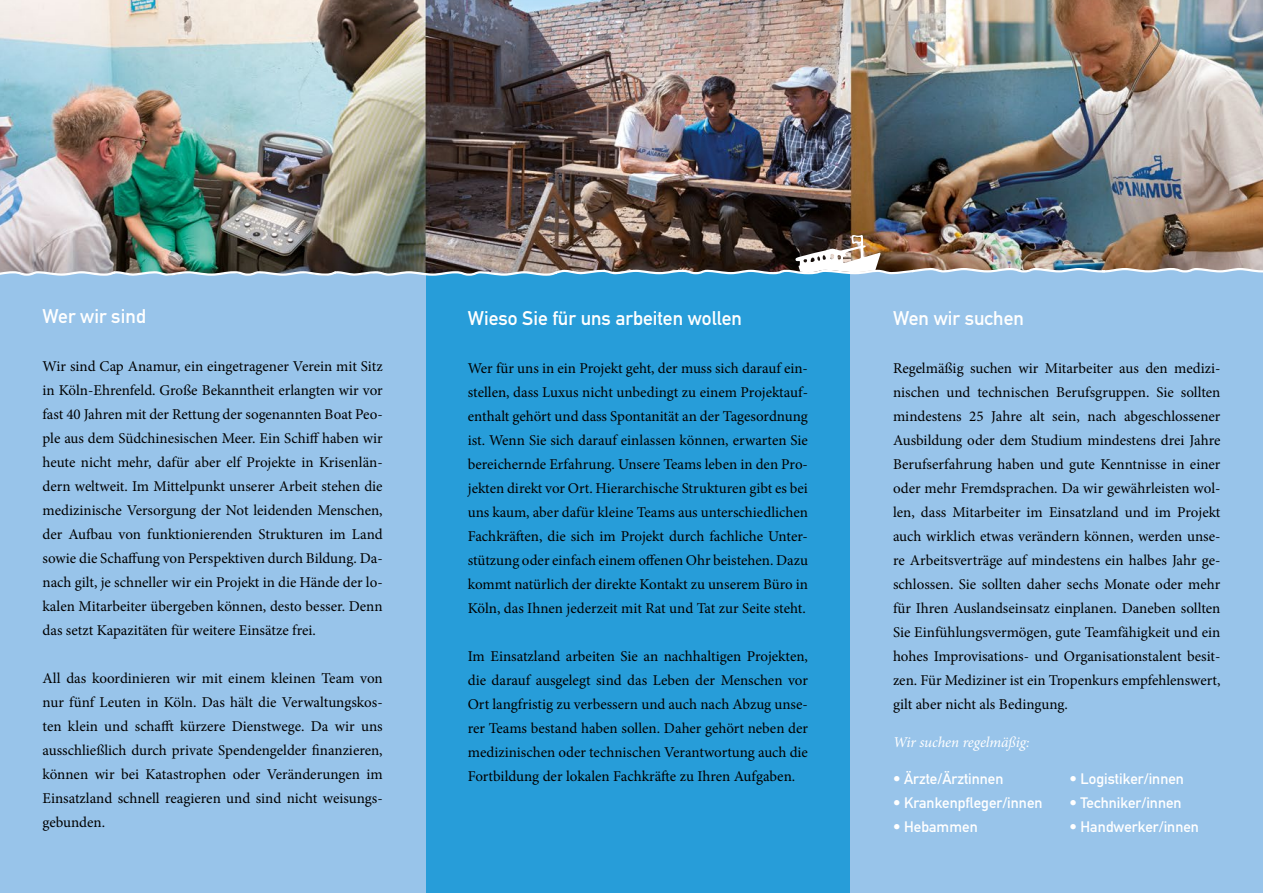
<style>
.page{position:relative;width:1263px;height:893px;background:#fff}
.page>*{position:absolute;margin:0;border:0;box-sizing:border-box;transform-origin:0 0}
.t1{font:19.5px "DIN Mittelschrift";color:#fff}
.t2{font:15px/24px "Minion Pro";color:#000;text-align:justify}
.t3{font:15px "DIN Mittelschrift";color:#fff}
.t4{font:italic 15px "Minion Pro";letter-spacing:-.01em;color:#fff}
</style>
<div class="page">
<div style="left:425px;top:160px;width:425px;height:733px;background:#279dd9"></div>
<div style="left:850px;top:134px;width:413px;height:759px;background:#98c4ea"></div>
<div style="left:0;top:141px;width:425px;height:752px;background:#98c4ea"></div>
<img style="left:1200px;top:0;width:63px;height:235px">
<img style="left:0;top:0;width:1200px;height:235px">
<img style="left:0;top:235px;width:1263px;height:41px">
<h1 class="t1" style="left:43px;top:305px;width:105px">Wer wir sind</h1>
<p class="t2" style="left:43px;top:355px;width:342px">Wir sind Cap Anamur, ein eingetragener Verein mit Sitz in Köln-Ehrenfeld. Große Bekanntheit erlangten wir vor fast 40 Jahren mit der Rettung der sogenannten Boat Peo&shy;ple aus dem Südchinesischen Meer. Ein Schiff haben wir heute nicht mehr, dafür aber elf Projekte in Krisenlän&shy;dern weltweit. Im Mittelpunkt unserer Arbeit stehen die medizinische Versorgung der Not leidenden Menschen, der Aufbau von funktionierenden Strukturen im Land sowie die Schaffung von Perspektiven durch Bildung. Da&shy;nach gilt, je schneller wir ein Projekt in die Hände der lo&shy;kalen Mitarbeiter übergeben können, desto besser. Denn das setzt Kapazitäten für weitere Einsätze frei.</p>
<p class="t2" style="left:43px;top:667px;width:342px">All das koordinieren wir mit einem kleinen Team von nur fünf Leuten in Köln. Das hält die Verwaltungskos&shy;ten klein und schafft kürzere Dienstwege. Da wir uns ausschließlich durch private Spendengelder finanzieren, können wir bei Katastrophen oder Veränderungen im Einsatzland schnell reagieren und sind nicht weisungs&shy;gebunden.</p>
<h1 class="t1" style="left:468px;top:307px;width:276px">Wieso Sie für uns arbeiten wollen</h1>
<p class="t2" style="left:468px;top:356px;width:342px">Wer für uns in ein Projekt geht, der muss sich darauf ein&shy;stellen, dass Luxus nicht unbedingt zu einem Projektauf&shy;enthalt gehört und dass Spontanität an der Tagesordnung ist. Wenn Sie sich darauf einlassen können, erwarten Sie bereichernde Erfahrung. Unsere Teams leben in den Pro&shy;jekten direkt vor Ort. Hierarchische Strukturen gibt es bei uns kaum, aber dafür kleine Teams aus unterschiedlichen Fachkräften, die sich im Projekt durch fachliche Unter&shy;stützung oder einfach einem offenen Ohr beistehen. Dazu kommt natürlich der direkte Kontakt zu unserem Büro in Köln, das Ihnen jederzeit mit Rat und Tat zur Seite steht.</p>
<p class="t2" style="left:468px;top:644px;width:342px">Im Einsatzland arbeiten Sie an nachhaltigen Projekten, die darauf ausgelegt sind das Leben der Menschen vor Ort langfristig zu verbessern und auch nach Abzug unse&shy;rer Teams bestand haben sollen. Daher gehört neben der medizinischen oder technischen Verantwortung auch die Fortbildung der lokalen Fachkräfte zu Ihren Aufgaben.</p>
<h1 class="t1" style="left:893px;top:307px;width:132px">Wen wir suchen</h1>
<p class="t2" style="left:893px;top:356px;width:329px">Regelmäßig suchen wir Mitarbeiter aus den medizi&shy;nischen und technischen Berufsgruppen. Sie sollten mindestens 25 Jahre alt sein, nach abgeschlossener Ausbildung oder dem Studium mindestens drei Jahre Berufserfahrung haben und gute Kenntnisse in einer oder mehr Fremdsprachen. Da wir gewährleisten wol&shy;len, dass Mitarbeiter im Einsatzland und im Projekt auch wirklich etwas verändern können, werden unse&shy;re Arbeitsverträge auf mindestens ein halbes Jahr ge&shy;schlossen. Sie sollten daher sechs Monate oder mehr für Ihren Auslandseinsatz einplanen. Daneben sollten Sie Einfühlungsvermögen, gute Teamfähigkeit und ein hohes Improvisations- und Organisationstalent besit&shy;zen. Für Mediziner ist ein Tropenkurs empfehlenswert, gilt aber nicht als Bedingung.</p>
<p class="t4" style="left:893px;top:731px;width:138px">Wir suchen regelmäßig:</p>
<p class="t3" style="left:893px;top:770px;width:112px">• Ärzte/Ärztinnen</p>
<p class="t3" style="left:1069px;top:770px;width:116px">• Logistiker/innen</p>
<p class="t3" style="left:893px;top:794px;width:151px">• Krankenpfleger/innen</p>
<p class="t3" style="left:1069px;top:794px;width:114px">• Techniker/innen</p>
<p class="t3" style="left:893px;top:818px;width:86px">• Hebammen</p>
<p class="t3" style="left:1069px;top:818px;width:131px">• Handwerker/innen</p>
</div>
